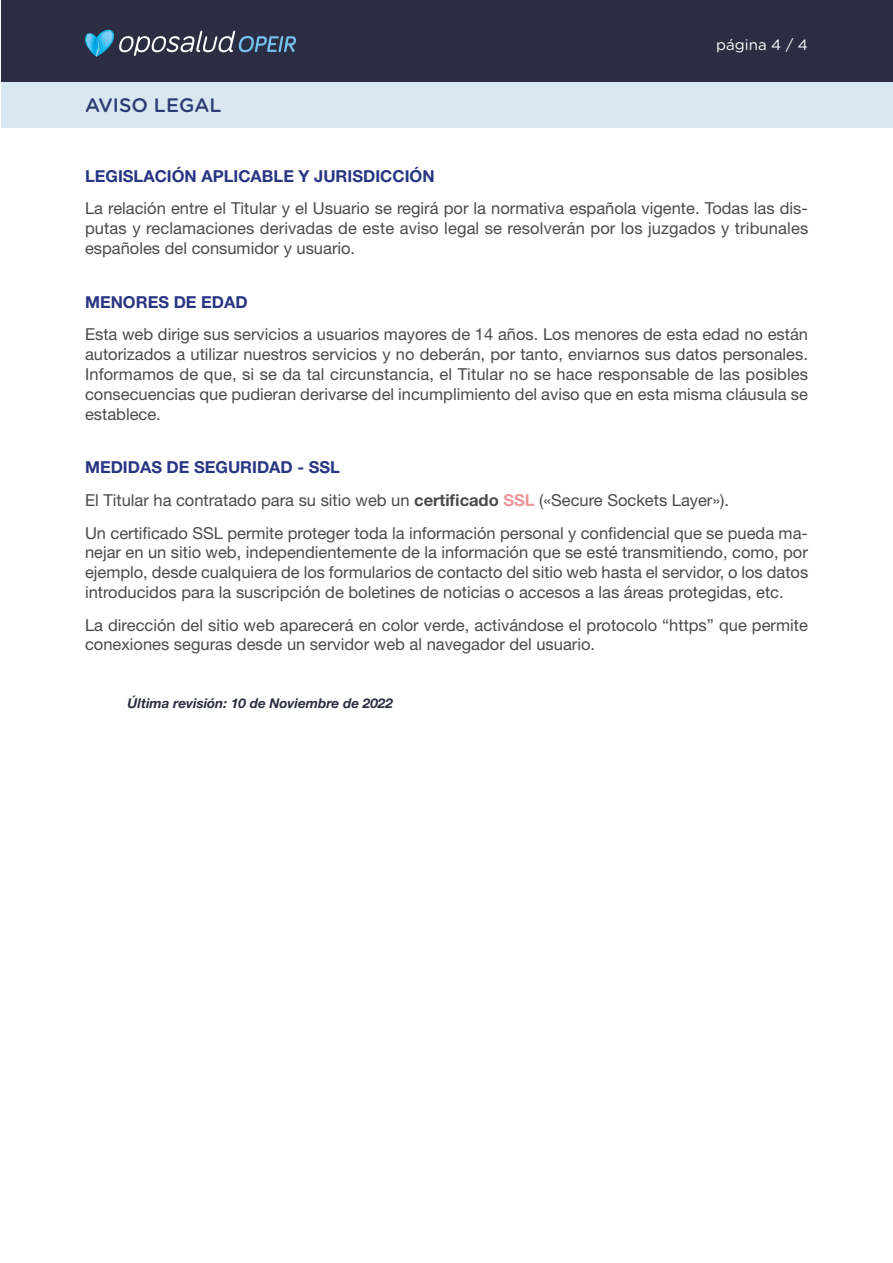
<style>
.page{position:relative;width:893px;height:1263px;background:#fff}
.page>*{position:absolute;margin:0;border:0;box-sizing:border-box;transform-origin:0 0}
.t1{font:500 19.5px "Gotham Rounded";color:#2b3c77}
.t2{font:16.5px/19.8px "Helvetica Neue LT Std";color:#4a4a49;text-align:justify}
.t3{font:700 16.5px "Helvetica Neue LT Std";color:#283583}
.t4{font:15px "Gotham Rounded";color:#fff}
.t5{font:italic 700 13.5px "Helvetica Neue LT Std";color:#2b2e42}
.s1{font-weight:700;color:#283583}
.s2{font-weight:700}
.s3{font-weight:700;color:#ed969c}
</style>
<div class="page">
<div style="left:1px;top:1px;width:891px;height:81px;background:#2b2e42"></div>
<div style="left:1px;top:82px;width:891px;height:46px;background:#d9e8f0"></div>
<svg style="left:85px;top:30px;width:211px;height:27px"></svg>
<p class="t1" style="left:85px;top:91px;width:138px">AVISO LEGAL</p>
<p class="t4" style="left:716px;top:34px;width:93px">página 4 / 4</p>
<p class="t3" style="left:85px;top:166px;width:351px">LEGISLACIÓN APLICABLE Y JURISDICCIÓN</p>
<p class="t2" style="left:85px;top:198px;width:725px">La relación entre el Titular y el Usuario se regirá por la normativa española vigente. Todas las dis&shy;putas y reclamaciones derivadas de este aviso legal se resolverán por los juzgados y tribunales españoles del consumidor y usuario.</p>
<p class="t3" style="left:85px;top:292px;width:164px">MENORES DE EDAD</p>
<p class="t2" style="left:85px;top:324px;width:725px">Esta web dirige sus servicios a usuarios mayores de 14 años. Los menores de esta edad no están autorizados a utilizar nuestros servicios y no deberán, por tanto, enviarnos sus datos personales.<br>Informamos de que, si se da tal circunstancia, el Titular no se hace responsable de las posibles consecuencias que pudieran derivarse del incumplimiento del aviso que en esta misma cláusula se establece.</p>
<p class="t2" style="left:85px;top:451px;width:724px;line-height:32.5px;text-align:left"><span class="s1">MEDIDAS DE SEGURIDAD - SSL<br></span>El Titular ha contratado para su sitio web un <span class="s2">certificado</span> <span class="s3">SSL</span> («Secure Sockets Layer»).<br>Un certificado SSL permite proteger toda la información personal y confidencial que se pueda ma-</p>
<p class="t2" style="left:85px;top:542px;width:725px">nejar en un sitio web, independientemente de la información que se esté transmitiendo, como, por ejemplo, desde cualquiera de los formularios de contacto del sitio web hasta el servidor, o los datos introducidos para la suscripción de boletines de noticias o accesos a las áreas protegidas, etc.</p>
<p class="t2" style="left:85px;top:614px;width:724px">La dirección del sitio web aparecerá en color verde, activándose el protocolo “https” que permite conexiones seguras desde un servidor web al navegador del usuario.</p>
<p class="t5" style="left:128px;top:695px;width:267px">Última revisión: 10 de Noviembre de 2022</p>
</div>
